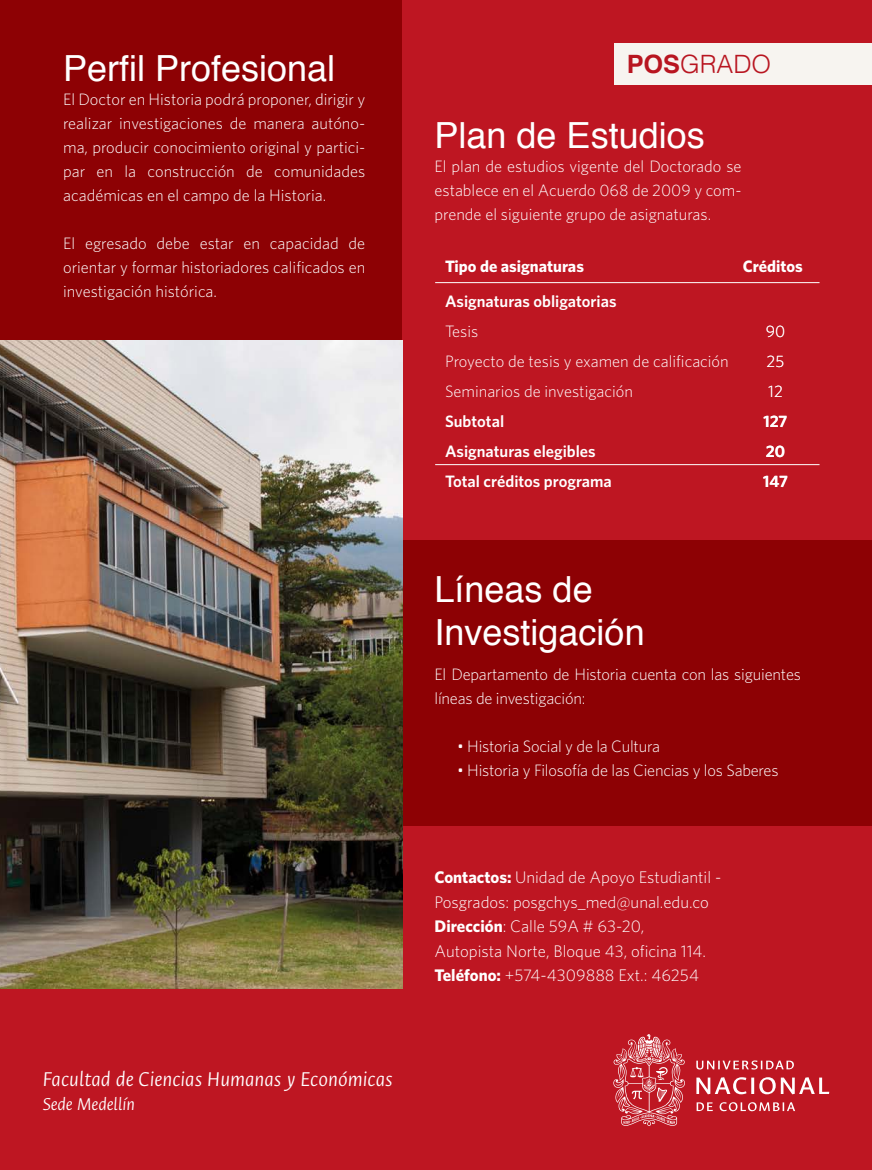
<style>
.page{position:relative;width:872px;height:1170px;background:#fff}
.page>*{position:absolute;margin:0;border:0;box-sizing:border-box;transform-origin:0 0}
.t1{font:36px/43.2px "Helvetica";color:#fff}
.t2{font:300 25.2px "Helvetica";color:#be1622}
.t3{font:italic 300 22.5px "Ancizar Sans";color:#fff}
.t4{font:italic 300 19.2px "Ancizar Sans";color:#fff}
.t5{font:300 16.8px/24.5px "Whitney";color:#fff}
.t6{font:300 16.5px/24px "Whitney";color:#fff;text-align:justify}
.t7{font:600 16.5px/30px "Whitney";color:#fff}
.t8{font:700 16.5px "Whitney";color:#fff}
.s1{font-weight:700}
</style>
<div class="page">
<div style="left:0;top:0;width:872px;height:1169px;background:#be1622"></div>
<div style="left:0;top:0;width:402px;height:359px;background:#8d0104"></div>
<hr style="left:435px;top:282px;width:384px;height:1px;background:#fff">
<hr style="left:435px;top:464px;width:384px;height:1px;background:#fff">
<div style="left:389px;top:539px;width:483px;height:286px;background:#8d0104"></div>
<div style="left:614px;top:43px;width:258px;height:41px;background:#f7f4f0"></div>
<img style="left:0;top:340px;width:402px;height:647px">
<svg style="left:696px;top:1060px;width:98px;height:9px"></svg>
<svg style="left:696px;top:1077px;width:133px;height:17px"></svg>
<svg style="left:696px;top:1102px;width:17px;height:8px"></svg>
<svg style="left:719px;top:1102px;width:76px;height:9px"></svg>
<svg style="left:613px;top:1034px;width:72px;height:91px"></svg>
<h1 class="t1" style="left:63px;top:47px;width:274px">Perfil Profesional</h1>
<p class="t6" style="left:63px;top:87px;width:304px">El Doctor en Historia podrá proponer, dirigir y realizar investigaciones de manera autóno&shy;ma, producir conocimiento original y partici&shy;par en la construcción de comunidades académicas en el campo de la Historia.</p>
<p class="t6" style="left:63px;top:231px;width:304px">El egresado debe estar en capacidad de orientar y formar historiadores calificados en investigación histórica.</p>
<h3 class="t3" style="left:43px;top:1067px;width:351px">Facultad de Ciencias Humanas y Económicas</h3>
<p class="t4" style="left:43px;top:1093px;width:94px">Sede Medellín</p>
<h2 class="t2" style="left:626px;top:43px;width:146px"><span class="s1">POS</span>GRADO</h2>
<h1 class="t1" style="left:434px;top:115px;width:272px">Plan de Estudios</h1>
<p class="t6" style="left:434px;top:154px;width:308px">El plan de estudios vigente del Doctorado se establece en el Acuerdo 068 de 2009 y com&shy;prende el siguiente grupo de asignaturas.</p>
<p class="t8" style="left:445px;top:257px;width:140px">Tipo de asignaturas</p>
<p class="t8" style="left:742px;top:257px;width:62px">Créditos</p>
<p class="t7" style="left:445px;top:285px;width:173px">Asignaturas obligatorias</p>
<p class="t6" style="left:445px;top:316px;width:285px;line-height:30px;text-align:left">Tesis<br>Proyecto de tesis y examen de calificación<br>Seminarios de investigación</p>
<p class="t7" style="left:445px;top:405px;width:168px">Subtotal<br>Asignaturas elegibles<br>Total créditos programa</p>
<p class="t6" style="left:765px;top:316px;width:21px;line-height:30px">90<br>25<br>12</p>
<p class="t7" style="left:763px;top:405px;width:26px">127<br>20<br>147</p>
<h1 class="t1" style="left:434px;top:569px;width:212px">Líneas de<br>Investigación</h1>
<p class="t6" style="left:434px;top:661px;width:368px">El Departamento de Historia cuenta con las siguientes líneas de investigación:</p>
<p class="t6" style="left:457px;top:733px;width:204px">• Historia Social y de la Cultura</p>
<p class="t6" style="left:457px;top:757px;width:323px">• Historia y Filosofía de las Ciencias y los Saberes</p>
<p class="t5" style="left:434px;top:865px;width:288px"><span class="s1">Contactos:</span> Unidad de Apoyo Estudiantil - Posgrados: posgchys_med@unal.edu.co <span class="s1">Dirección</span>: Calle 59A # 63-20,<br>Autopista Norte, Bloque 43, oficina 114.<br><span class="s1">Teléfono:</span> +574-4309888 Ext.: 46254</p>
</div>
